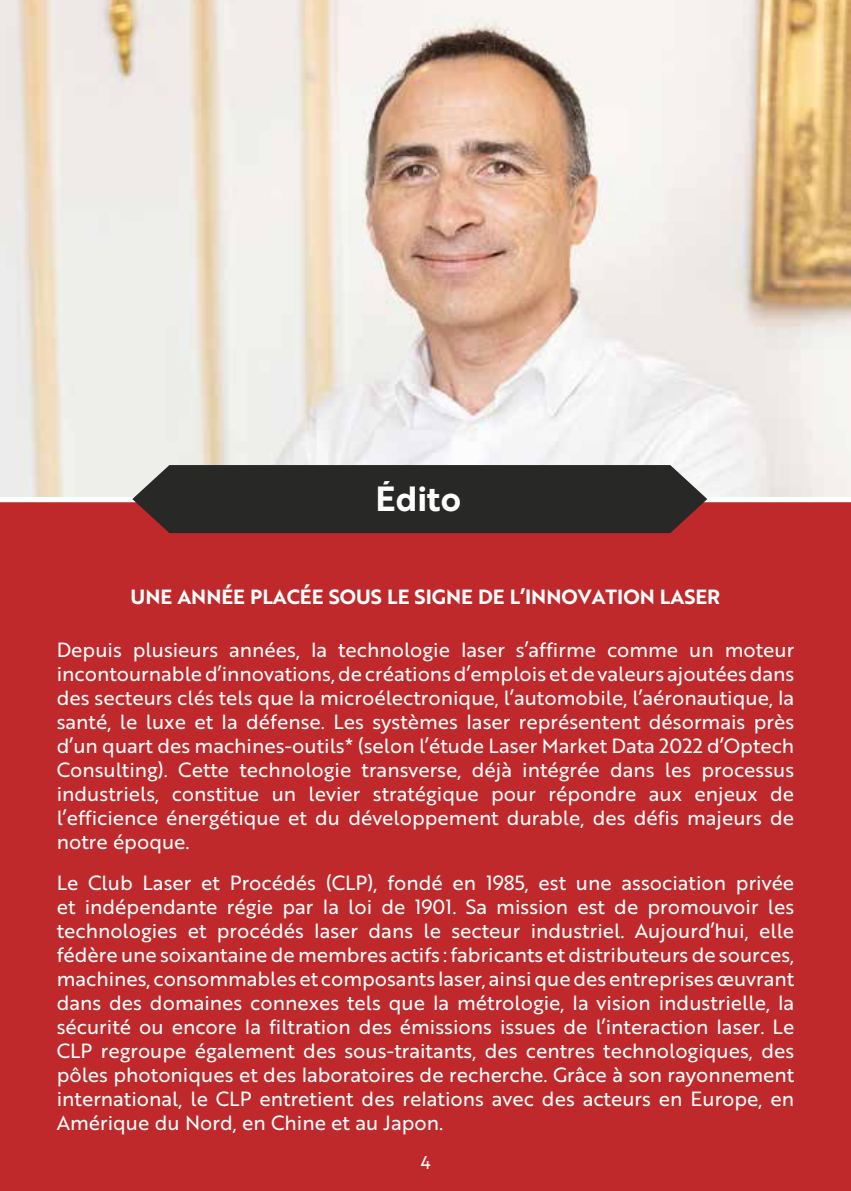
<style>
.page{position:relative;width:851px;height:1191px;background:#fff}
.page>*{position:absolute;margin:0;border:0;box-sizing:border-box;transform-origin:0 0}
.t1{font:34px "Brother 1816 Bold";color:#fff}
.t2{font:20px/24px "Brother 1816 Regular";color:#fff;text-align:justify}
.t3{font:20px "Brother 1816 Bold";color:#fff}
.t4{font:18px "Brother 1816 Regular";color:#fff}
</style>
<div class="page">
<div style="left:0;top:0;width:850px;height:1191px;background:#bf292b"></div>
<div style="left:0;top:496px;width:850px;height:6px;background:#fff"></div>
<img style="left:0;top:0;width:850px;height:496px">
<svg style="left:120px;top:450px;width:599px;height:84px;background:#5c5454"></svg>
<h1 class="t1" style="left:375px;top:473px;width:87px">Édito</h1>
<p class="t3" style="left:131px;top:582px;width:591px">UNE ANNÉE PLACÉE SOUS LE SIGNE DE L’INNOVATION LASER</p>
<p class="t2" style="left:57px;top:636px;width:739px">Depuis plusieurs années, la technologie laser s’affirme comme un moteur incontournable d’innovations, de créations d’emplois et de valeurs ajoutées dans des secteurs clés tels que la microélectronique, l’automobile, l’aéronautique, la santé, le luxe et la défense. Les systèmes laser représentent désormais près d’un quart des machines-outils* (selon l’étude Laser Market Data 2022 d’Optech Consulting). Cette technologie transverse, déjà intégrée dans les processus industriels, constitue un levier stratégique pour répondre aux enjeux de l’efficience énergétique et du développement durable, des défis majeurs de notre époque.</p>
<p class="t2" style="left:57px;top:869px;width:739px">Le Club Laser et Procédés (CLP), fondé en 1985, est une association privée et indépendante régie par la loi de 1901. Sa mission est de promouvoir les technologies et procédés laser dans le secteur industriel. Aujourd’hui, elle fédère une soixantaine de membres actifs : fabricants et distributeurs de sources, machines, consommables et composants laser, ainsi que des entreprises œuvrant dans des domaines connexes tels que la métrologie, la vision industrielle, la sécurité ou encore la filtration des émissions issues de l’interaction laser. Le CLP regroupe également des sous-traitants, des centres technologiques, des pôles photoniques et des laboratoires de recherche. Grâce à son rayonnement international, le CLP entretient des relations avec des acteurs en Europe, en Amérique du Nord, en Chine et au Japon.</p>
<p class="t4" style="left:420px;top:1149px;width:12px">4</p>
</div>
